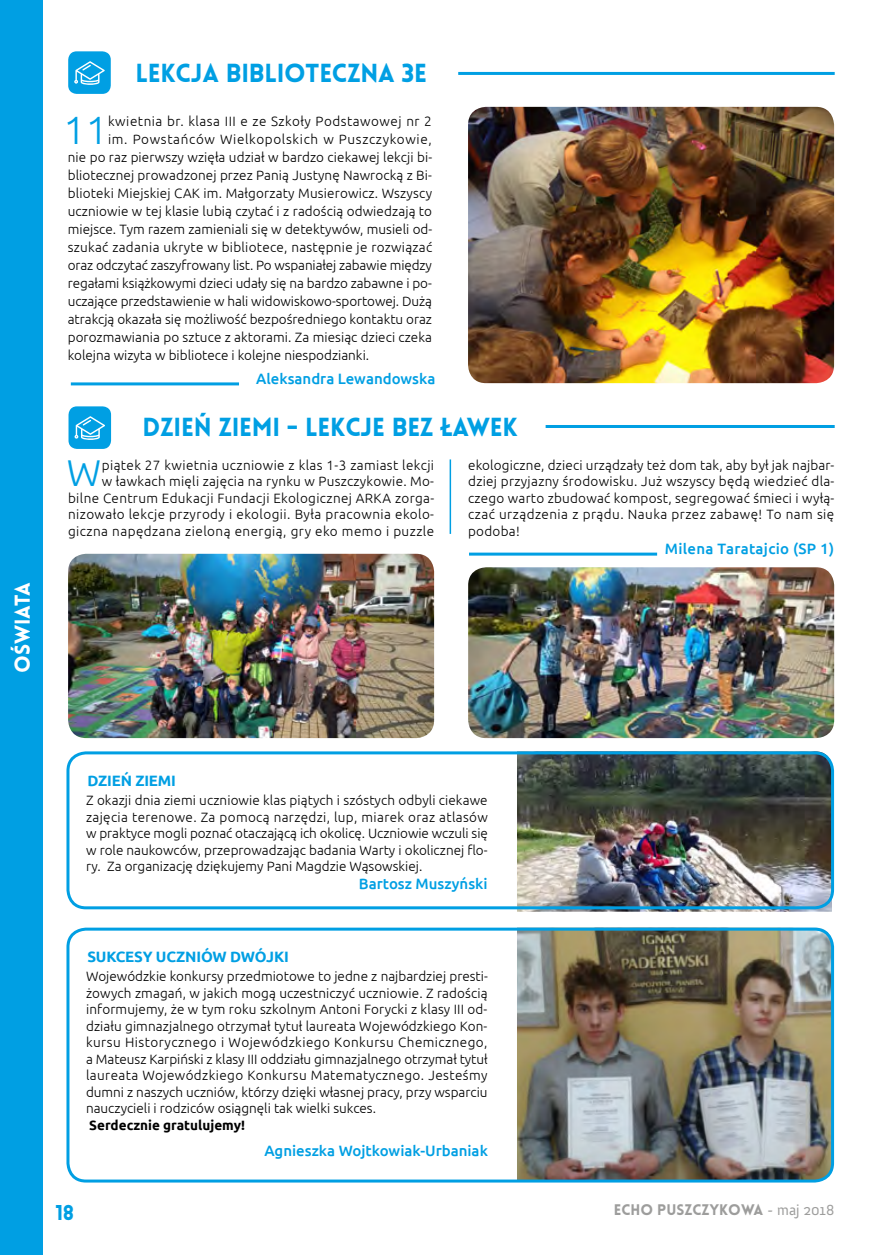
<style>
.page{position:relative;width:881px;height:1255px;background:#fff}
.page>*{position:absolute;margin:0;border:0;box-sizing:border-box;transform-origin:0 0}
.t1{font:300 39.45px "Ubuntu";color:#009fe3}
.t2{font:300 37.35px "Ubuntu";color:#009fe3}
.t3{font:900 25.5px "Lovelo";letter-spacing:-.01em;color:#009fe3}
.t4{font:900 21px "Lovelo";color:#fff}
.t5{font:900 21px "Lovelo";color:#009fe3}
.t6{font:500 15px "Ubuntu";color:#009fe3}
.t7{font:700 15px "Ubuntu";color:#009fe3}
.t8{font:900 15px "Lovelo";color:#9d9d9c}
.t9{font:500 15px "Ubuntu";letter-spacing:.02em;color:#009fe3}
.t10{font:300 13.5px/16.5px "Ubuntu";letter-spacing:.01em;color:#000;text-align:justify}
.t11{font:300 13.5px "Ubuntu";letter-spacing:-.01em;color:#000}
.t12{font:300 13.5px "Ubuntu";letter-spacing:.04em;color:#000}
.t13{font:300 13.5px "Ubuntu";letter-spacing:.05em;color:#000}
.t14{font:700 13.5px "Ubuntu";color:#000}
.s1{font-family:"Anivers";font-weight:400}
</style>
<div class="page">
<div style="left:0;top:0;width:43px;height:1254px;background:#009fe3"></div>
<div style="left:68px;top:51px;width:43px;height:43px;background:#009fe3;border-radius:9px"></div>
<svg style="left:74px;top:61px;width:31px;height:24px"></svg>
<hr style="left:458px;top:72px;width:376px;height:3px;background:#009fe3">
<hr style="left:545px;top:425px;width:289px;height:3px;background:#009fe3">
<img style="left:468px;top:107px;width:365px;height:276px">
<hr style="left:71px;top:382px;width:168px;height:3px;background:#009fe3">
<img style="left:517px;top:928px;width:314px;height:253px">
<img style="left:516px;top:751px;width:315px;height:160px">
<div style="left:66px;top:927px;width:767px;height:255px;border:3px solid #009fe3;border-radius:18px"></div>
<div style="left:66px;top:751px;width:767px;height:158px;border:3px solid #009fe3;border-radius:18px"></div>
<div style="left:68px;top:406px;width:43px;height:43px;background:#009fe3;border-radius:9px"></div>
<svg style="left:74px;top:416px;width:31px;height:24px"></svg>
<img style="left:68px;top:553px;width:366px;height:185px">
<img style="left:468px;top:567px;width:365px;height:171px">
<hr style="left:469px;top:552px;width:188px;height:3px;background:#009fe3">
<hr style="left:449px;top:459px;width:2px;height:75px;background:#009fe3">
<h3 class="t4" style="left:9px;top:673px;width:92px;rotate:-90deg">OŚWIATA</h3>
<h3 class="t3" style="left:135px;top:57px;width:293px">LEKCJA BIBLIOTECZNA 3E</h3>
<h1 class="t1" style="left:63px;top:106px;width:46px">11</h1>
<p class="t12" style="left:108px;top:113px;width:325px">kwietnia br. klasa III e ze Szkoły Podstawowej nr 2</p>
<p class="t13" style="left:108px;top:131px;width:325px">im. Powstańców Wielkopolskich w Puszczykowie,</p>
<p class="t10" style="left:68px;top:149px;width:366px">nie po raz pierwszy wzięła udział w bardzo ciekawej lekcji bi-</p>
<p class="t10" style="left:68px;top:167px;width:365px">bliotecznej prowadzonej przez Panią Justynę Nawrocką z Bi-</p>
<p class="t10" style="left:68px;top:185px;width:365px">blioteki Miejskiej CAK im. Małgorzaty Musierowicz. Wszyscy</p>
<p class="t10" style="left:68px;top:203px;width:366px">uczniowie w tej klasie lubią czytać i z radością odwiedzają to</p>
<p class="t10" style="left:68px;top:221px;width:366px">miejsce. Tym razem zamieniali się w detektywów, musieli od-</p>
<p class="t10" style="left:68px;top:239px;width:366px">szukać zadania ukryte w bibliotece, następnie je rozwiązać</p>
<p class="t11" style="left:68px;top:257px;width:365px">oraz odczytać zaszyfrowany list. Po wspaniałej zabawie między</p>
<p class="t10" style="left:68px;top:275px;width:365px">regałami książkowymi dzieci udały się na bardzo zabawne i po-</p>
<p class="t10" style="left:68px;top:293px;width:366px">uczające przedstawienie w hali widowiskowo-sportowej. Dużą</p>
<p class="t10" style="left:68px;top:311px;width:366px">atrakcją okazała się możliwość bezpośredniego kontaktu oraz</p>
<p class="t10" style="left:68px;top:329px;width:365px">porozmawiania po sztuce z aktorami. Za miesiąc dzieci czeka</p>
<p class="t10" style="left:68px;top:347px;width:303px">kolejna wizyta w bibliotece i kolejne niespodzianki.</p>
<p class="t6" style="left:256px;top:369px;width:181px">Aleksandra Lewandowska</p>
<h3 class="t3" style="left:142px;top:411px;width:377px">DZIEŃ ZIEMI - LEKCJE BEZ ŁAWEK</h3>
<p class="t10" style="left:468px;top:456px;width:367px">ekologiczne, dzieci urządzały też dom tak, aby był jak najbar&shy;dziej przyjazny środowisku. Już wszyscy będą wiedzieć dla&shy;czego warto zbudować kompost, segregować śmieci i wyłą&shy;czać urządzenia z prądu. Nauka przez zabawę! To nam się podoba!</p>
<p class="t9" style="left:664px;top:539px;width:171px">Milena Taratajcio (SP 1)</p>
<p class="t10" style="left:68px;top:456px;width:367px;text-align:right">piątek 27 kwietnia uczniowie z klas 1-3 zamiast lekcji<br>w ławkach mięli zajęcia na rynku w Puszczykowie. Mo&shy;bilne Centrum Edukacji Fundacji Ekologicznej ARKA zorga&shy;nizowało lekcje przyrody i ekologii. Była pracownia ekolo&shy;giczna napędzana zieloną energią, gry eko memo i puzzle</p>
<h2 class="t2" style="left:67px;top:450px;width:36px">W</h2>
<p class="t7" style="left:87px;top:771px;width:10px">dzień</p>
<p class="t7" style="left:135px;top:771px;width:9px">ziemi</p>
<p class="t10" style="left:86px;top:791px;width:403px">Z okazji dnia ziemi uczniowie klas piątych i szóstych odbyli ciekawe zajęcia terenowe. Za pomocą narzędzi, lup, miarek oraz atlasów w praktyce mogli poznać otaczającą ich okolicę. Uczniowie wczuli się w role naukowców, przeprowadzając badania Warty i okolicznej flo&shy;ry. Za organizację dziękujemy Pani Magdzie Wąsowskiej.</p>
<p class="t6" style="left:359px;top:874px;width:130px">Bartosz Muszyński</p>
<p class="t7" style="left:87px;top:947px;width:11px">sukcesy</p>
<p class="t7" style="left:156px;top:947px;width:11px">uczniów</p>
<p class="t7" style="left:230px;top:947px;width:11px">dwójki</p>
<p class="t10" style="left:86px;top:967px;width:403px">Wojewódzkie konkursy przedmiotowe to jedne z najbardziej presti&shy;żowych zmagań, w jakich mogą uczestniczyć uczniowie. Z radością informujemy, że w tym roku szkolnym Antoni Forycki z klasy III od&shy;działu gimnazjalnego otrzymał tytuł laureata Wojewódzkiego Kon&shy;kursu Historycznego i Wojewódzkiego Konkursu Chemicznego, a Mateusz Karpiński z klasy III oddziału gimnazjalnego otrzymał tytuł laureata Wojewódzkiego Konkursu Matematycznego. Jesteśmy dumni z naszych uczniów, którzy dzięki własnej pracy, przy wsparciu nauczycieli i rodziców osiągnęli tak wielki sukces.</p>
<p class="t14" style="left:89px;top:1116px;width:157px">Serdecznie gratulujemy!</p>
<p class="t6" style="left:264px;top:1141px;width:225px">Agnieszka Wojtkowiak-Urbaniak</p>
<h3 class="t5" style="left:55px;top:1199px;width:20px">18</h3>
<p class="t8" style="left:613px;top:1200px;width:222px">ECHO PUSZCZYKOWA <span class="s1">- maj 2018</span></p>
</div>
